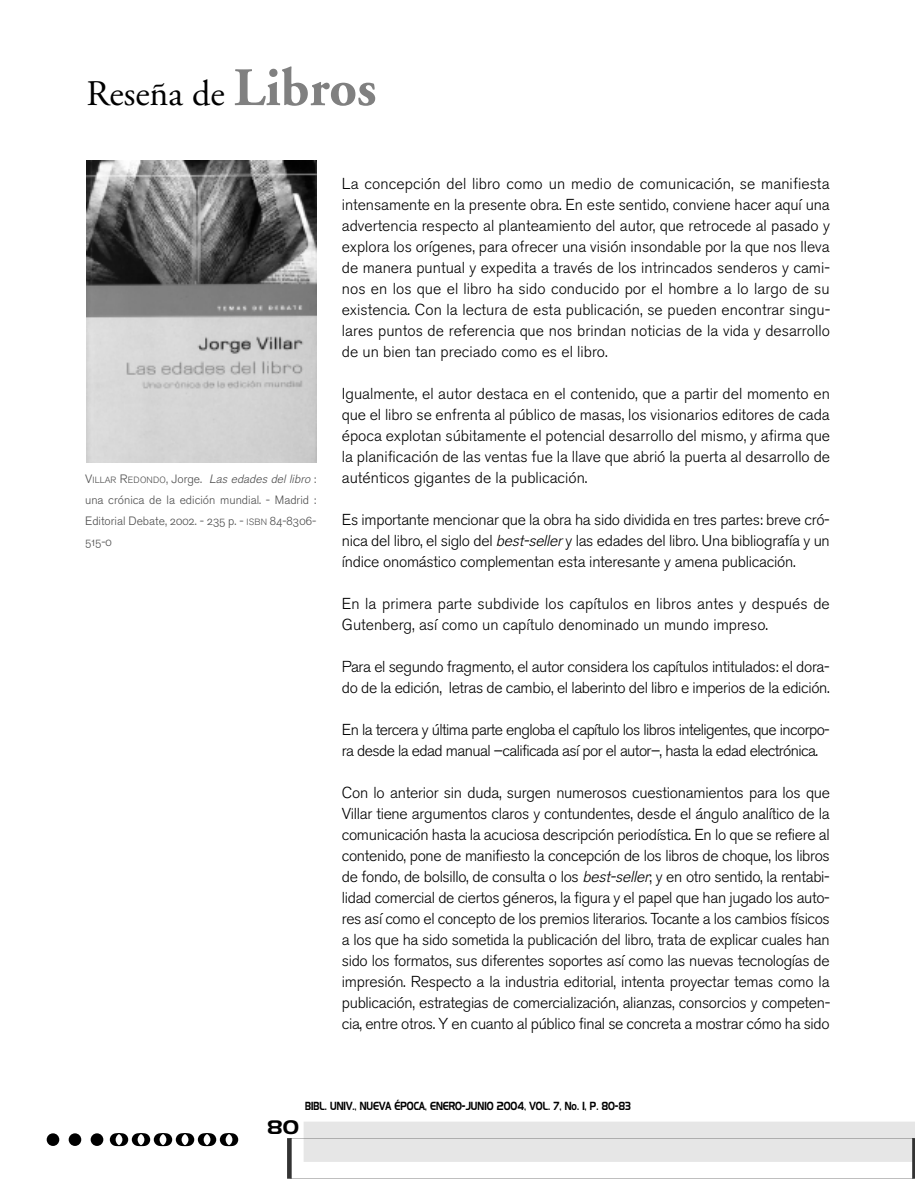
<style>
.page{position:relative;width:915px;height:1191px;background:#fff}
.page>*{position:absolute;margin:0;border:0;box-sizing:border-box;transform-origin:0 0}
.t1{font:36px "Adobe Garamond";color:#000}
.t2{font:19.5px "Denmark";color:#000}
.t3{font:15.75px/21px "Akzidenz Grotesk BE Light Os F";letter-spacing:-.02em;color:#000;text-align:justify}
.t4{font:15.75px/21px "Akzidenz Grotesk BE Light Os F";letter-spacing:.005em;color:#000}
.t5{font:12px/21px "Akzidenz Grotesk BE Light Os F";color:#4d4d4d;text-align:justify}
.t6{font:11.7px "Denmark";color:#000;scale:.7 1}
.s1{font-family:"Adobe Garamond Bold Os F";font-size:54px;color:#808080}
.s2{font-size:9px}
.s3{font-style:italic}
</style>
<div class="page">
<svg style="left:287px;top:1122px;width:627px;height:56px"></svg>
<div style="left:47px;top:1133px;width:12px;height:13px;background:#000;border-radius:50%"></div>
<div style="left:69px;top:1133px;width:12px;height:13px;background:#000;border-radius:50%"></div>
<div style="left:91px;top:1133px;width:12px;height:13px;background:#000;border-radius:50%"></div>
<svg style="left:113px;top:1133px;width:12px;height:13px"></svg>
<div style="left:112px;top:1132px;width:14px;height:14px;border:2px solid #000;border-radius:50%"></div>
<svg style="left:135px;top:1133px;width:12px;height:13px"></svg>
<div style="left:134px;top:1132px;width:14px;height:14px;border:2px solid #000;border-radius:50%"></div>
<svg style="left:157px;top:1133px;width:12px;height:13px"></svg>
<div style="left:156px;top:1132px;width:14px;height:14px;border:2px solid #000;border-radius:50%"></div>
<svg style="left:179px;top:1133px;width:12px;height:13px"></svg>
<div style="left:178px;top:1132px;width:14px;height:14px;border:2px solid #000;border-radius:50%"></div>
<svg style="left:201px;top:1133px;width:12px;height:13px"></svg>
<div style="left:200px;top:1132px;width:14px;height:14px;border:2px solid #000;border-radius:50%"></div>
<svg style="left:223px;top:1133px;width:12px;height:13px"></svg>
<div style="left:222px;top:1132px;width:14px;height:14px;border:2px solid #000;border-radius:50%"></div>
<img style="left:87px;top:161px;width:229px;height:302px">
<h1 class="t1" style="left:87px;top:79px;width:291px">Reseña de <span class="s1">Libros</span></h1>
<p class="t5" style="left:85px;top:469px;width:233px">V<span class="s2">ILLAR</span> R<span class="s2">EDONDO</span>, Jorge. <span class="s3">Las edades del libro</span>: una crónica de la edición mundial. - Madrid :<br>Editorial Debate, 2002. - 235 p. - <span class="s2">ISBN</span> 84-8306- 515-0</p>
<p class="t3" style="left:342px;top:174px;width:490px">La concepción del libro como un medio de comunicación, se manifiesta intensamente en la presente obra. En este sentido, conviene hacer aquí una advertencia respecto al planteamiento del autor, que retrocede al pasado y explora los orígenes, para ofrecer una visión insondable por la que nos lleva de manera puntual y expedita a través de los intrincados senderos y cami&shy;nos en los que el libro ha sido conducido por el hombre a lo largo de su existencia. Con la lectura de esta publicación, se pueden encontrar singu&shy;lares puntos de referencia que nos brindan noticias de la vida y desarrollo de un bien tan preciado como es el libro.</p>
<p class="t3" style="left:342px;top:384px;width:489px">Igualmente, el autor destaca en el contenido, que a partir del momento en que el libro se enfrenta al público de masas, los visionarios editores de cada época explotan súbitamente el potencial desarrollo del mismo, y afirma que la planificación de las ventas fue la llave que abrió la puerta al desarrollo de auténticos gigantes de la publicación.</p>
<p class="t3" style="left:342px;top:510px;width:489px">Es importante mencionar que la obra ha sido dividida en tres partes: breve cró&shy;nica del libro, el siglo del <span class="s3">best-seller</span>y las edades del libro. Una bibliografía y un índice onomástico complementan esta interesante y amena publicación.</p>
<p class="t4" style="left:342px;top:594px;width:489px">En la primera parte subdivide los capítulos en libros antes y después de<br>Gutenberg, así como un capítulo denominado un mundo impreso.</p>
<p class="t3" style="left:342px;top:657px;width:489px">Para el segundo fragmento, el autor considera los capítulos intitulados: el dora&shy;do de la edición, letras de cambio, el laberinto del libro e imperios de la edición.</p>
<p class="t3" style="left:342px;top:720px;width:489px">En la tercera y última parte engloba el capítulo los libros inteligentes, que incorpo&shy;ra desde la edad manual –calificada así por el autor–, hasta la edad electrónica.</p>
<p class="t3" style="left:342px;top:783px;width:489px">Con lo anterior sin duda, surgen numerosos cuestionamientos para los que Villar tiene argumentos claros y contundentes, desde el ángulo analítico de la comunicación hasta la acuciosa descripción periodística. En lo que se refiere al contenido, pone de manifiesto la concepción de los libros de choque, los libros de fondo, de bolsillo, de consulta o los <span class="s3">best-seller</span>; y en otro sentido, la rentabi&shy;lidad comercial de ciertos géneros, la figura y el papel que han jugado los auto&shy;res así como el concepto de los premios literarios. Tocante a los cambios físicos a los que ha sido sometida la publicación del libro, trata de explicar cuales han sido los formatos, sus diferentes soportes así como las nuevas tecnologías de impresión. Respecto a la industria editorial, intenta proyectar temas como la publicación, estrategias de comercialización, alianzas, consorcios y competen&shy;cia, entre otros. Y en cuanto al público final se concreta a mostrar cómo ha sido</p>
<p class="t6" style="left:305px;top:1098px;width:466px">BIBL. UNIV., NUEVA ÉPOCA, ENERO-JUNIO 2004, VOL. 7, No. 1, P. 80-83</p>
<p class="t2" style="left:267px;top:1115px;width:33px">80</p>
</div>
